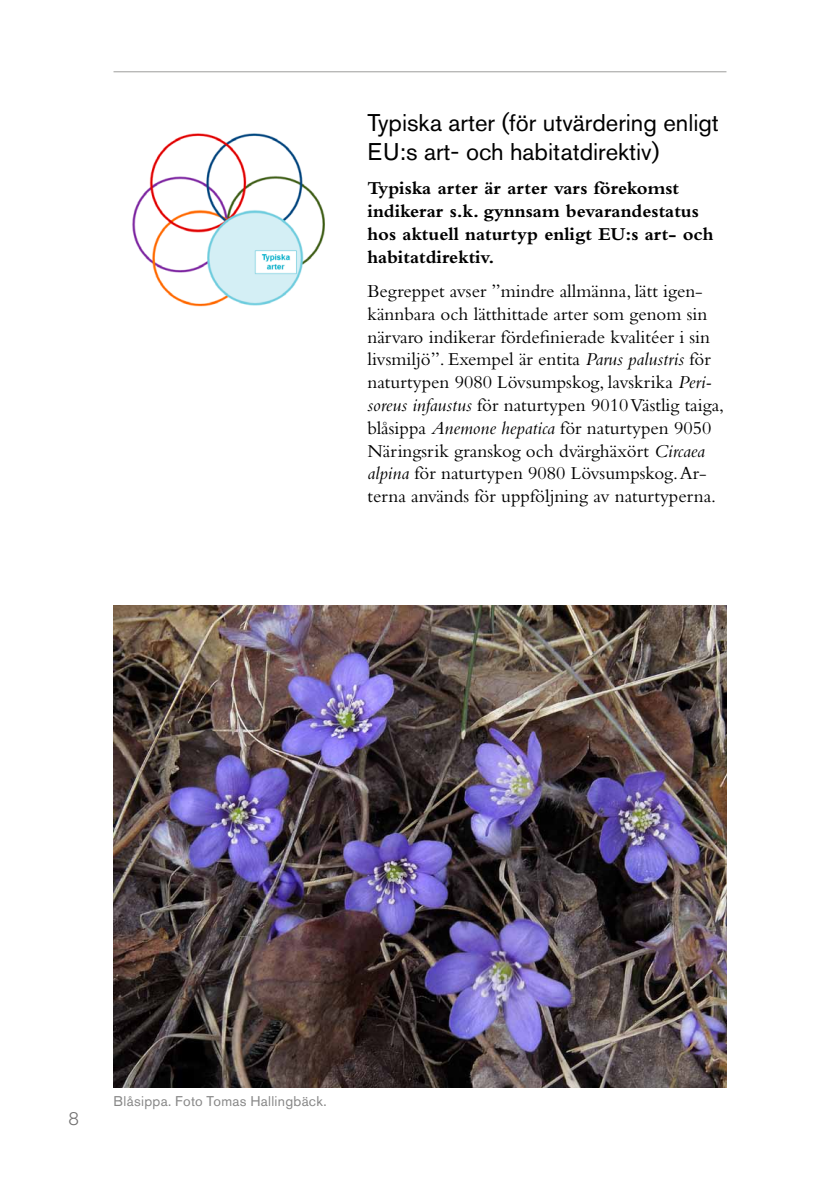
<style>
.page{position:relative;width:840px;height:1191px;background:#fff}
.page>*{position:absolute;margin:0;border:0;box-sizing:border-box;transform-origin:0 0}
.t1{font:24px/28.8px "Akzidenz Grotesk Std";color:#000}
.t2{font:19px/22.8px "Bembo Std";color:#000}
.t3{font:700 19px/22.8px "Bembo Std";color:#000}
.t4{font:300 18px "Akzidenz Grotesk Std";color:#706f6f}
.t5{font:14px "Akzidenz Grotesk Std";letter-spacing:.02em;color:#878787}
.s1{font-style:italic}
</style>
<div class="page">
<hr style="left:113px;top:71px;width:613px;height:1px;background:#9d9d9c">
<img style="left:132px;top:133px;width:193px;height:174px">
<img style="left:113px;top:605px;width:613px;height:482px">
<p class="t1" style="left:367px;top:108px;width:353px">Typiska arter (för utvärdering enligt<br>EU:s art- och habitatdirektiv)</p>
<p class="t3" style="left:367px;top:177px;width:347px">Typiska arter är arter vars förekomst indikerar s.k. gynnsam bevarandestatus hos aktuell naturtyp enligt EU:s art- och habitatdirektiv.</p>
<p class="t2" style="left:367px;top:279px;width:358px">Begreppet avser ”mindre allmänna, lätt igen&shy;kännbara och lätthittade arter som genom sin närvaro indikerar fördefinierade kvalitéer i sin livsmiljö”. Exempel är entita <span class="s1">Parus palustris</span> för naturtypen 9080 Lövsumpskog, lavskrika <span class="s1">Peri&shy;soreus infaustus</span> för naturtypen 9010 Västlig taiga, blåsippa <span class="s1">Anemone hepatica</span> för naturtypen 9050<br>Näringsrik granskog och dvärghäxört <span class="s1">Circaea alpina</span> för naturtypen 9080 Lövsumpskog. Ar&shy;terna används för uppföljning av naturtyperna.</p>
<p class="t4" style="left:68px;top:1108px;width:12px">8</p>
<p class="t5" style="left:113px;top:1092px;width:214px">Blåsippa. Foto Tomas Hallingbäck.</p>
</div>
